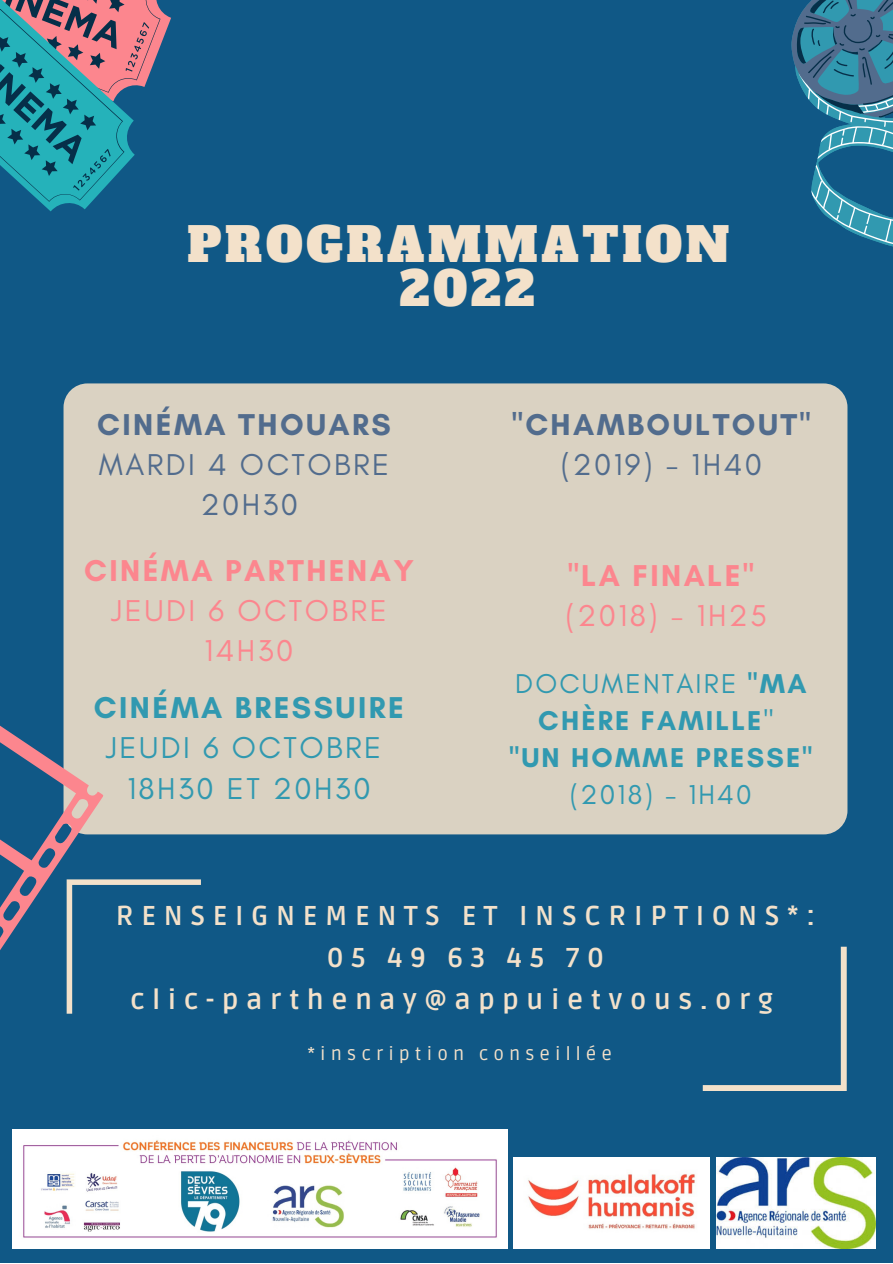
<style>
.page{position:relative;width:893px;height:1264px;background:#fff}
.page>*{position:absolute;margin:0;border:0;box-sizing:border-box;transform-origin:0 0}
.t1{font:46.35px/43.8px "Alfa Slab One";letter-spacing:.08em;color:#f3e1ca;text-align:center}
.t2{font:30.75px/40px "Glacial Indifference";letter-spacing:.08em;color:#526c8d;text-align:center}
.t3{font:30.75px/40px "Glacial Indifference";letter-spacing:.08em;color:#fc868e;text-align:center}
.t4{font:700 30.75px "Glacial Indifference";letter-spacing:.08em;color:#526c8d}
.t5{font:700 30.75px "Glacial Indifference";letter-spacing:.08em;color:#fc868e}
.t6{font:30.75px/40.2px "Glacial Indifference";letter-spacing:.08em;color:#3199b0;text-align:center}
.t7{font:700 30.75px "Glacial Indifference";letter-spacing:.08em;color:#3199b0}
.t8{font:700 27.75px/37px "Glacial Indifference";letter-spacing:.08em;color:#3199b0;text-align:center}
.t9{font:27.75px "Glacial Indifference";letter-spacing:.08em;color:#3199b0}
.t10{font:700 27.3px "Ruda";letter-spacing:.28em;color:#f3e1ca}
.t11{font:18.45px "Ruda";letter-spacing:.28em;color:#f3e1ca}
.s1{font-weight:400}
</style>
<div class="page">
<div style="left:0;top:0;width:892px;height:1262px;background:#105886"></div>
<svg style="left:0;top:0;width:171px;height:212px"></svg>
<img style="left:716px;top:1157px;width:159px;height:91px">
<img style="left:513px;top:1157px;width:196px;height:91px">
<div style="left:63px;top:383px;width:784px;height:451px;background:#dad2c2;border-radius:24px"></div>
<svg style="left:284px;top:834px;width:102px;height:1px"></svg>
<svg style="left:702px;top:946px;width:144px;height:144px"></svg>
<svg style="left:0;top:696px;width:201px;height:317px"></svg>
<svg style="left:791px;top:0;width:101px;height:246px"></svg>
<img style="left:13px;top:1129px;width:494px;height:118px">
<h1 class="t1" style="left:187px;top:223px;width:543px">PROGRAMMATION<br>2022</h1>
<p class="t4" style="left:97px;top:405px;width:295px">CINÉMA THOUARS</p>
<p class="t2" style="left:99px;top:444px;width:292px">MARDI 4 OCTOBRE<br>20H30</p>
<p class="t5" style="left:84px;top:551px;width:331px">CINÉMA PARTHENAY</p>
<p class="t3" style="left:111px;top:590px;width:277px">JEUDI 6 OCTOBRE<br>14H30</p>
<p class="t7" style="left:94px;top:689px;width:311px">CINÉMA BRESSUIRE</p>
<p class="t6" style="left:106px;top:727px;width:277px">JEUDI 6 OCTOBRE<br>18H30 ET 20H30</p>
<p class="t4" style="left:512px;top:405px;width:300px">"CHAMBOULTOUT"</p>
<p class="t2" style="left:560px;top:444px;width:203px">(2019) - 1H40</p>
<p class="t5" style="left:568px;top:556px;width:187px">"LA FINALE"</p>
<p class="t3" style="left:565px;top:595px;width:203px">(2018) - 1H25</p>
<p class="t8" style="left:509px;top:664px;width:304px"><span class="s1">DOCUMENTAIRE</span> "MA<br>CHÈRE FAMILLE<span class="s1">"<br></span>"UN HOMME PRESSE"</p>
<p class="t9" style="left:570px;top:778px;width:183px">(2018) - 1H40</p>
<p class="t10" style="left:116px;top:900px;width:701px">RENSEIGNEMENTS ET INSCRIPTIONS*:</p>
<p class="t10" style="left:327px;top:941px;width:278px">05 49 63 45 70</p>
<p class="t10" style="left:130px;top:983px;width:644px">clic-parthenay@appuietvous.org</p>
<p class="t11" style="left:307px;top:1043px;width:306px">*inscription conseillée</p>
</div>
